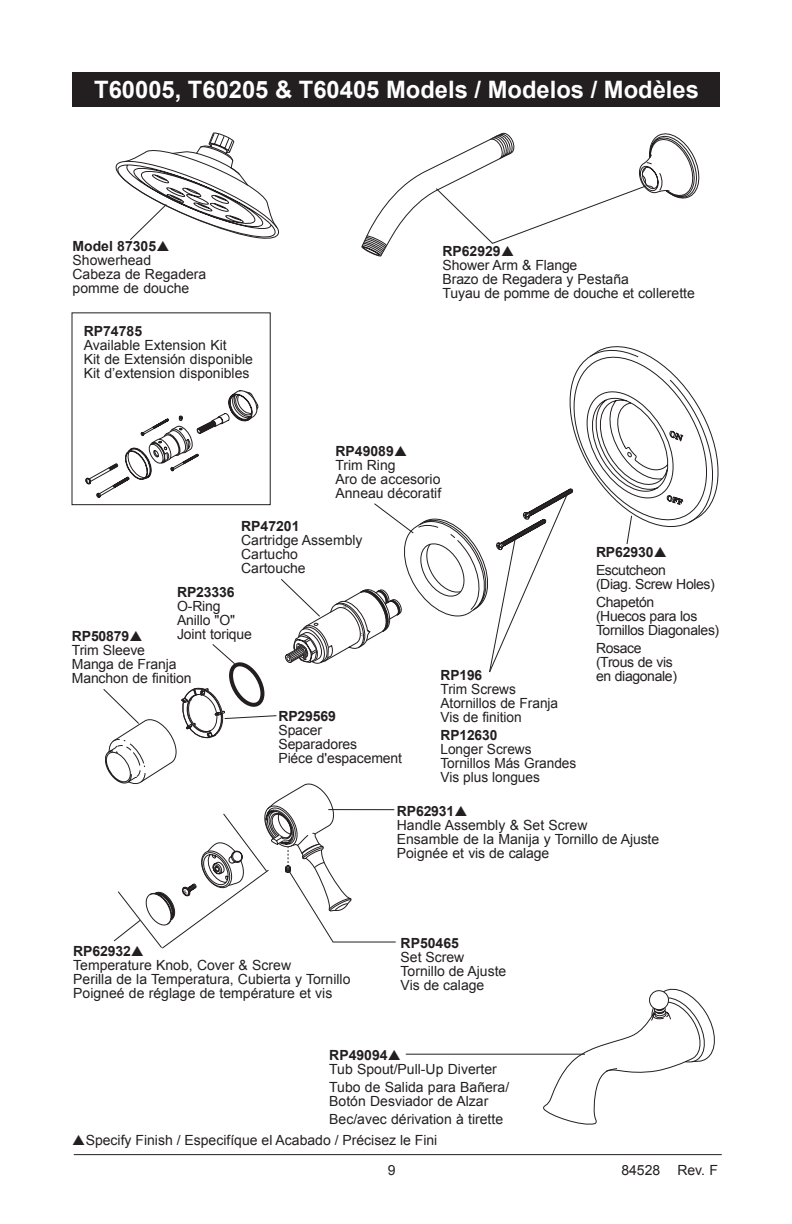
<style>
.page{position:relative;width:792px;height:1224px;background:#fff}
.page>*{position:absolute;margin:0;border:0;box-sizing:border-box;transform-origin:0 0}
.t1{font:700 24px "Arial";color:#fff}
.t2{font:14px/14px "Arial";color:#231f20}
.t3{font:700 14px "Arial";letter-spacing:-.005em;color:#231f20}
.t4{font:14px/14px "Arial";letter-spacing:-.025em;color:#231f20}
</style>
<div class="page">
<hr style="left:74px;top:1154px;width:648px;height:1px;background:#231f20">
<svg style="left:543px;top:988px;width:172px;height:137px"></svg>
<div style="left:72px;top:72px;width:648px;height:35px;background:#231f20"></div>
<hr style="left:406px;top:1054px;width:179px;height:1px;background:#231f20">
<svg style="left:361px;top:132px;width:339px;height:125px"></svg>
<svg style="left:115px;top:132px;width:164px;height:108px"></svg>
<svg style="left:86px;top:336px;width:633px;height:613px"></svg>
<h1 class="t1" style="left:94px;top:73px;width:606px">T60005, T60205 &amp; T60405 Models / Modelos / Modèles</h1>
<p class="t3" style="left:73px;top:237px;width:85px">Model 87305</p>
<p class="t2" style="left:73px;top:253px;width:135px">Showerhead<br>Cabeza de Regadera pomme de douche</p>
<p class="t3" style="left:84px;top:322px;width:60px">RP74785</p>
<p class="t2" style="left:84px;top:338px;width:171px">Available Extension Kit<br>Kit de Extensión disponible<br>Kit d’extension disponibles</p>
<p class="t3" style="left:443px;top:242px;width:60px">RP62929</p>
<p class="t2" style="left:443px;top:258px;width:254px">Shower Arm &amp; Flange<br>Brazo de Regadera y Pestaña<br>Tuyau de pomme de douche et collerette</p>
<p class="t3" style="left:335px;top:442px;width:60px">RP49089</p>
<p class="t2" style="left:335px;top:459px;width:107px">Trim Ring<br>Aro de accesorio<br>Anneau décoratif</p>
<p class="t3" style="left:241px;top:516px;width:60px">RP47201</p>
<p class="t2" style="left:241px;top:533px;width:123px">Cartridge Assembly<br>Cartucho<br>Cartouche</p>
<p class="t3" style="left:177px;top:583px;width:59px">RP23336</p>
<p class="t2" style="left:177px;top:599px;width:60px">O-Ring<br>Anillo "O"</p>
<p class="t3" style="left:72px;top:627px;width:59px">RP50879</p>
<p class="t2" style="left:177px;top:627px;width:76px">Joint torique</p>
<p class="t2" style="left:72px;top:643px;width:121px">Trim Sleeve<br>Manga de Franja<br>Manchon de finition</p>
<p class="t3" style="left:278px;top:706px;width:59px">RP29569</p>
<p class="t2" style="left:278px;top:723px;width:125px">Spacer<br>Separadores<br>Piéce d'espacement</p>
<p class="t3" style="left:596px;top:543px;width:59px">RP62930</p>
<p class="t4" style="left:596px;top:564px;width:120px">Escutcheon<br>(Diag. Screw Holes)</p>
<p class="t4" style="left:596px;top:596px;width:125px">Chapetón<br>(Huecos para los<br>Tornillos Diagonales)</p>
<p class="t4" style="left:596px;top:642px;width:78px">Rosace (Trous de vis</p>
<p class="t3" style="left:441px;top:666px;width:43px">RP196</p>
<p class="t4" style="left:596px;top:670px;width:83px">en diagonale)</p>
<p class="t2" style="left:441px;top:683px;width:119px">Trim Screws<br>Atornillos de Franja<br>Vis de finition</p>
<p class="t3" style="left:441px;top:726px;width:58px">RP12630</p>
<p class="t2" style="left:441px;top:743px;width:137px">Longer Screws<br>Tornillos Más Grandes<br>Vis plus longues</p>
<p class="t3" style="left:73px;top:942px;width:59px">RP62932</p>
<p class="t2" style="left:73px;top:958px;width:279px">Temperature Knob, Cover &amp; Screw<br>Perilla de la Temperatura, Cubierta y Tornillo<br>Poigneé de réglage de température et vis</p>
<p class="t3" style="left:397px;top:802px;width:59px">RP62931</p>
<p class="t2" style="left:397px;top:818px;width:264px">Handle Assembly &amp; Set Screw<br>Ensamble de la Manija y Tornillo de Ajuste<br>Poignée et vis de calage</p>
<p class="t3" style="left:401px;top:933px;width:60px">RP50465</p>
<p class="t2" style="left:401px;top:950px;width:107px">Set Screw<br>Tornillo de Ajuste<br>Vis de calage</p>
<p class="t3" style="left:329px;top:1046px;width:60px">RP49094</p>
<p class="t2" style="left:329px;top:1061px;width:182px;line-height:18px">Tub Spout/Pull-Up Diverter<br>Tubo de Salida para Bañera/</p>
<p class="t2" style="left:329px;top:1093px;width:175px;line-height:18px">Botón Desviador de Alzar<br>Bec/avec dérivation à tirette</p>
<p class="t2" style="left:86px;top:1133px;width:353px">Specify Finish / Especifíque el Acabado / Précisez le Fini</p>
<p class="t2" style="left:388px;top:1163px;width:9px">9</p>
<p class="t2" style="left:621px;top:1163px;width:98px">84528 Rev. F</p>
</div>
